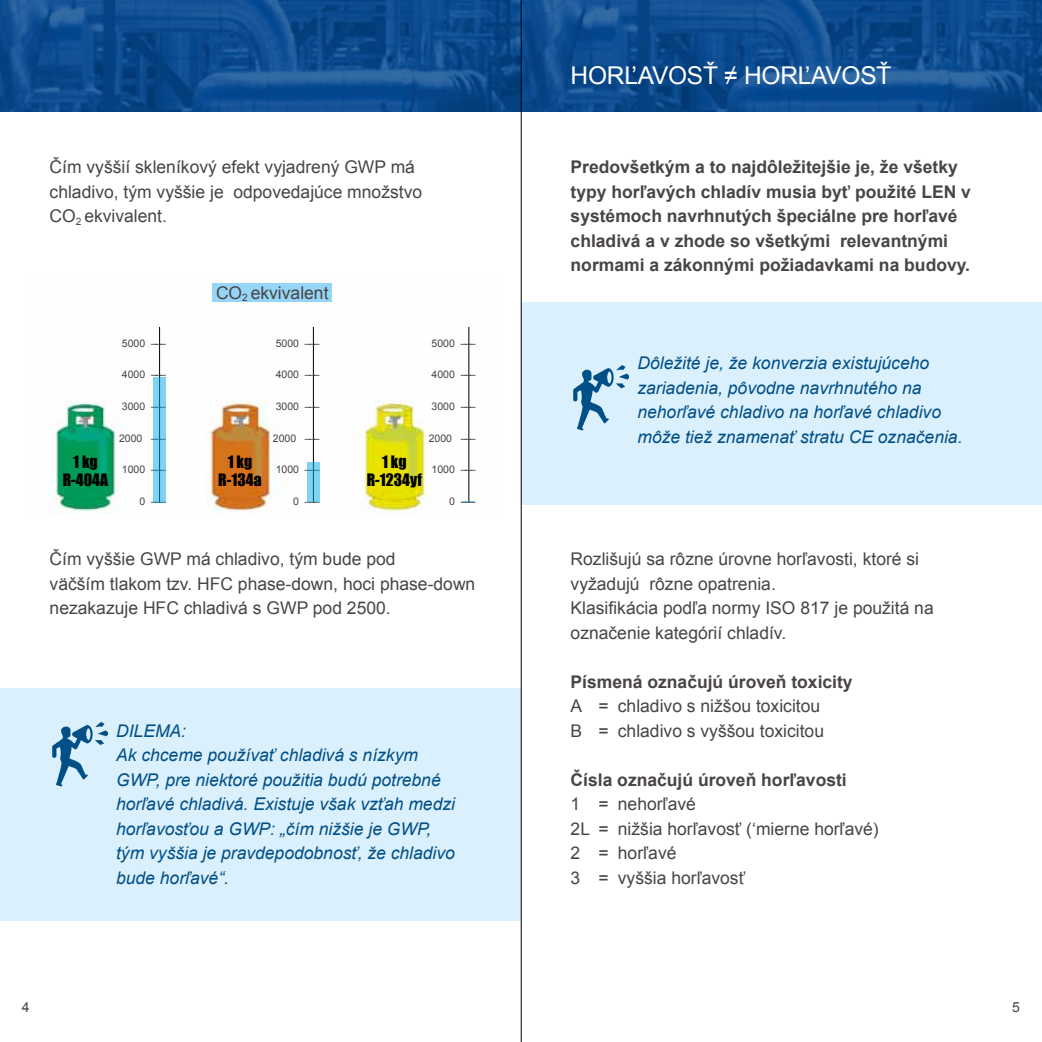
<style>
.page{position:relative;width:1042px;height:1042px;background:#fff}
.page>*{position:absolute;margin:0;border:0;box-sizing:border-box;transform-origin:0 0}
.t1{font:24.5px "Arial";letter-spacing:-.01em;color:#fff}
.t2{font:17.5px/24.5px "Arial";color:#494445}
.t3{font:italic 17.5px/24.5px "Arial";color:#004f87}
.t4{font:700 17.5px/24.5px "Arial";color:#494445}
.t5{font:15.75px/18.9px "Impact";color:#000;text-align:center}
.t6{font:14px "Arial";color:#494445}
.t7{font:10.5px "Arial";color:#494445}
</style>
<div class="page">
<div style="left:0;top:688px;width:521px;height:232px;background:#dbf0fd"></div>
<img style="left:53px;top:283px;width:279px;height:230px">
<img style="left:357px;top:326px;width:113px;height:186px">
<div style="left:213px;top:284px;width:119px;height:18px;background:#95d5f7"></div>
<hr style="left:159px;top:327px;width:1px;height:175px;background:#000">
<svg style="left:153px;top:377px;width:12px;height:125px"></svg>
<hr style="left:468px;top:327px;width:1px;height:175px;background:#000">
<svg style="left:463px;top:501px;width:12px;height:1px"></svg>
<hr style="left:313px;top:327px;width:1px;height:175px;background:#000">
<svg style="left:307px;top:462px;width:12px;height:40px"></svg>
<svg style="left:0;top:0;width:521px;height:111px;background:#0e4c8e"></svg>
<img style="left:52px;top:722px;width:56px;height:65px">
<div style="left:521px;top:302px;width:521px;height:202px;background:#dbf0fd"></div>
<svg style="left:522px;top:0;width:520px;height:111px;background:#0e4c8e"></svg>
<img style="left:573px;top:365px;width:56px;height:66px">
<hr style="left:521px;top:0;width:1px;height:1042px;background:#000">
<p class="t2" style="left:50px;top:155px;width:374px">Čím vyššií skleníkový efekt vyjadrený GWP má chladivo, tým vyššie je odpovedajúce množstvo<br>CO<sub>2</sub> ekvivalent.</p>
<p class="t2" style="left:216px;top:281px;width:114px">CO<sub>2</sub> ekvivalent</p>
<p class="t7" style="left:122px;top:336px;width:45px">5000 –––</p>
<p class="t7" style="left:122px;top:368px;width:45px">4000 –––</p>
<p class="t7" style="left:122px;top:399px;width:45px">3000 –––</p>
<p class="t7" style="left:119px;top:431px;width:48px">2000 –––</p>
<p class="t7" style="left:122px;top:462px;width:45px">1000 –––</p>
<p class="t7" style="left:139px;top:494px;width:28px">0 –––</p>
<p class="t7" style="left:276px;top:336px;width:45px">5000 –––</p>
<p class="t7" style="left:276px;top:368px;width:45px">4000 –––</p>
<p class="t7" style="left:276px;top:399px;width:45px">3000 –––</p>
<p class="t7" style="left:273px;top:431px;width:48px">2000 –––</p>
<p class="t7" style="left:276px;top:462px;width:45px">1000 –––</p>
<p class="t7" style="left:293px;top:494px;width:28px">0 –––</p>
<p class="t7" style="left:431px;top:336px;width:45px">5000 –––</p>
<p class="t7" style="left:431px;top:368px;width:45px">4000 –––</p>
<p class="t7" style="left:431px;top:399px;width:45px">3000 –––</p>
<p class="t7" style="left:429px;top:431px;width:48px">2000 –––</p>
<p class="t7" style="left:431px;top:462px;width:45px">1000 –––</p>
<p class="t7" style="left:449px;top:494px;width:28px">0 –––</p>
<p class="t5" style="left:63px;top:451px;width:47px">1 kg<br>R-404A</p>
<p class="t5" style="left:218px;top:451px;width:45px">1 kg<br>R-134a</p>
<p class="t5" style="left:367px;top:451px;width:57px">1 kg<br>R-1234yf</p>
<p class="t2" style="left:50px;top:547px;width:427px">Čím vyššie GWP má chladivo, tým bude pod<br>väčším tlakom tzv. HFC phase-down, hoci phase-down nezakazuje HFC chladivá s GWP pod 2500.</p>
<p class="t3" style="left:116px;top:719px;width:340px">Dilema:<br>Ak chceme používať chladivá s nízkym<br>GWP, pre niektoré použitia budú potrebné horľavé chladivá. Existuje však vzťah medzi horľavosťou a GWP: „čím nižšie je GWP, tým vyššia je pravdepodobnosť, že chladivo bude horľavé“.</p>
<h1 class="t1" style="left:570px;top:60px;width:115px">HORĽAVOSŤ</h1>
<h1 class="t1" style="left:724px;top:60px;width:135px">≠ HORĽAVOSŤ</h1>
<p class="t4" style="left:570px;top:155px;width:402px">Predovšetkým a to najdôležitejšie je, že všetky typy horľavých chladív musia byť použité LEN v systémoch navrhnutých špeciálne pre horľavé chladivá a v zhode so všetkými relevantnými normami a zákonnými požiadavkami na budovy.</p>
<p class="t3" style="left:637px;top:351px;width:327px">Dôležité je, že konverzia existujúceho zariadenia, pôvodne navrhnutého na nehorľavé chladivo na horľavé chladivo môže tiež znamenať stratu CE označenia.</p>
<p class="t2" style="left:570px;top:547px;width:350px">Rozlišujú sa rôzne úrovne horľavosti, ktoré si vyžadujú rôzne opatrenia.<br>Klasifikácia podľa normy ISO</p>
<p class="t2" style="left:800px;top:596px;width:135px">817 je použitá na</p>
<p class="t2" style="left:570px;top:621px;width:217px">označenie kategórií chladív.</p>
<p class="t4" style="left:570px;top:670px;width:284px">Písmená označujú úroveň toxicity</p>
<p class="t2" style="left:570px;top:694px;width:255px">A = chladivo s nižšou toxicitou<br>B = chladivo s vyššou toxicitou</p>
<p class="t4" style="left:570px;top:768px;width:278px">Čísla označujú úroveň horľavosti</p>
<p class="t2" style="left:570px;top:792px;width:310px">1 = nehorľavé<br>2L = nižšia horľavosť (‘mierne horľavé)<br>2 = horľavé<br>3 = vyššia horľavosť</p>
<p class="t6" style="left:22px;top:998px;width:9px">4</p>
<p class="t6" style="left:1012px;top:998px;width:9px">5</p>
</div>
